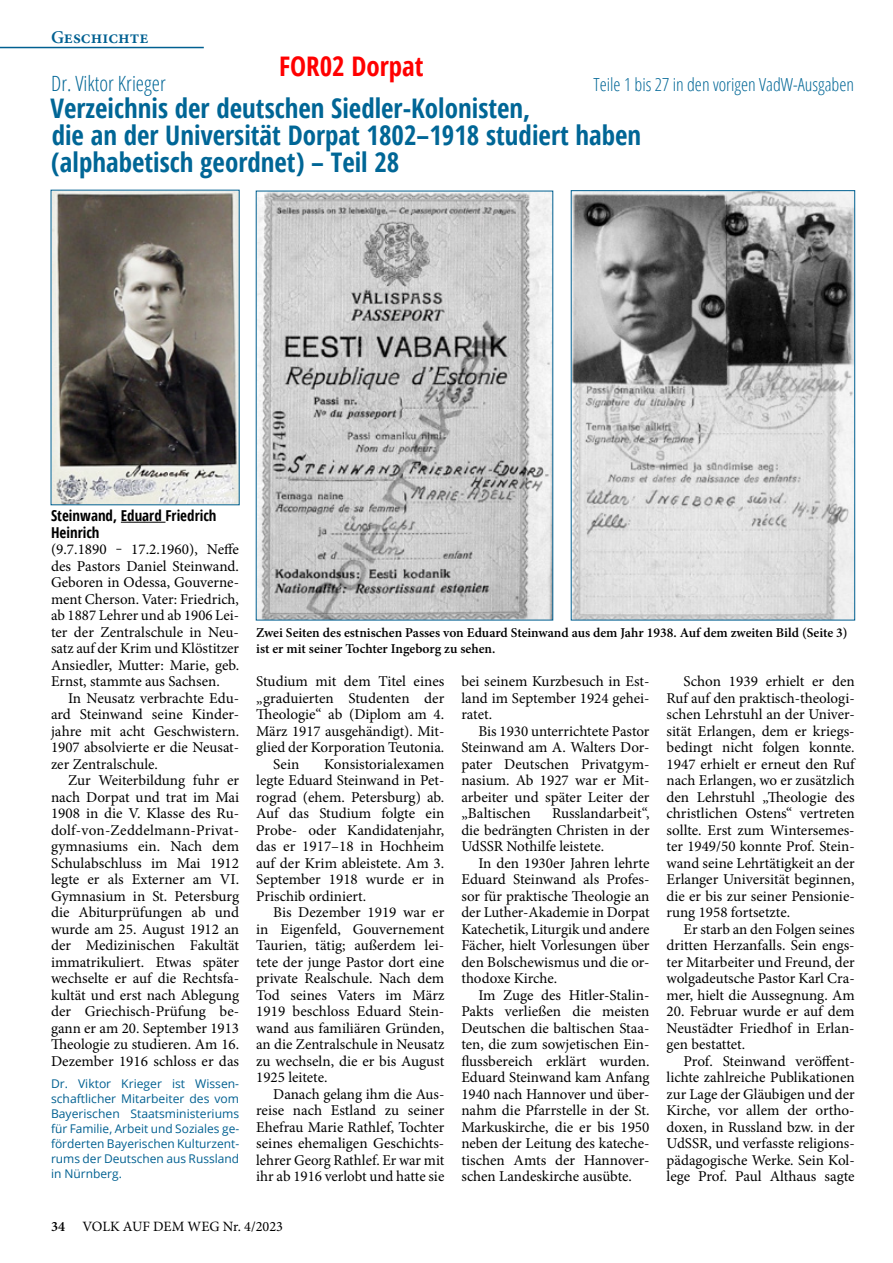
<style>
.page{position:relative;width:893px;height:1263px;background:#fff}
.page>*{position:absolute;margin:0;border:0;box-sizing:border-box;transform-origin:0 0}
.t1{font:700 condensed 27px/27px "Open Sans";color:#006696}
.t2{font:700 condensed 27px "Open Sans";color:#f00}
.t3{font:300 condensed 21px "Open Sans";color:#006696}
.t4{font:300 condensed 18px "Open Sans";color:#006696}
.t5{font:600 18px "Minion Pro";color:#006091}
.t6{font:15px/16.5px "Minion Pro";color:#000;text-align:justify}
.t7{font:700 condensed 15px/16.5px "Open Sans";color:#000}
.t8{font:14.25px "Minion Pro";color:#000}
.t9{font:600 13.5px/16.5px "Minion Pro";letter-spacing:-.005em;color:#000}
.t10{font:12px/15px "Open Sans";color:#006091;text-align:justify}
.s1{font-weight:600}
</style>
<div class="page">
<hr style="left:0;top:47px;width:204px;height:1px;background:#006091">
<hr style="left:121px;top:522px;width:44px;height:1px;background:#000">
<svg style="left:51px;top:190px;width:189px;height:315px;background:#72706c"></svg>
<svg style="left:256px;top:191px;width:297px;height:429px;background:#bebebf"></svg>
<svg style="left:571px;top:190px;width:284px;height:430px;background:#adaeae"></svg>
<p class="t5" style="left:51px;top:24px;width:99px">Geschichte</p>
<h1 class="t2" style="left:279px;top:47px;width:146px">FOR02 Dorpat</h1>
<h2 class="t3" style="left:51px;top:69px;width:116px">Dr. Viktor Krieger</h2>
<p class="t4" style="left:593px;top:72px;width:262px">Teile 1 bis 27 in den vorigen VadW-Ausgaben</p>
<h1 class="t1" style="left:50px;top:94px;width:592px">Verzeichnis der deutschen Siedler-Kolonisten,<br>die an der Universität Dorpat 1802–1918 studiert haben (alphabetisch geordnet) – Teil 28</h1>
<p class="t7" style="left:51px;top:507px;width:167px">Steinwand, Eduard Friedrich<br>Heinrich</p>
<p class="t6" style="left:51px;top:541px;width:190px">(9.7.1890 ‒ 17.2.1960), Neffe des Pastors Daniel Steinwand.<br>Geboren in Odessa, Gouverne&shy;ment Cherson. Vater: Friedrich, ab 1887 Lehrer und ab 1906 Lei&shy;ter der Zentralschule in Neu&shy;satz auf der Krim und Klöstitzer Ansiedler, Mutter: Marie, geb.<br>Ernst, stammte aus Sachsen.</p>
<p class="t6" style="left:51px;top:690px;width:190px;text-indent:17px">In Neusatz verbrachte Edu&shy;ard Steinwand seine Kinder&shy;jahre mit acht Geschwistern.<br>1907 absolvierte er die Neusat&shy;zer Zentralschule.</p>
<p class="t6" style="left:51px;top:772px;width:190px;text-indent:17px">Zur Weiterbildung fuhr er nach Dorpat und trat im Mai 1908 in die V. Klasse des Ru&shy;dolf-von-Zeddelmann-Privat&shy;gymnasiums ein. Nach dem Schulabschluss im Mai 1912 legte er als Externer am VI.<br>Gymnasium in St. Petersburg die Abiturprüfungen ab und wurde am 25. August 1912 an der Medizinischen Fakultät immatrikuliert. Etwas später wechselte er auf die Rechtsfa&shy;kultät und erst nach Ablegung der Griechisch-Prüfung be&shy;gann er am 20. September 1913<br>Theologie zu studieren. Am 16.<br>Dezember 1916 schloss er das</p>
<p class="t10" style="left:51px;top:1075px;width:190px">Dr. Viktor Krieger ist Wissen&shy;schaftlicher Mitarbeiter des vom Bayerischen Staatsministeriums für Familie, Arbeit und Soziales ge&shy;förderten Bayerischen Kulturzent&shy;rums der Deutschen aus Russland in Nürnberg.</p>
<p class="t9" style="left:256px;top:624px;width:593px">Zwei Seiten des estnischen Passes von Eduard Steinwand aus dem Jahr 1938. Auf dem zweiten Bild (Seite 3) ist er mit seiner Tochter Ingeborg zu sehen.</p>
<p class="t6" style="left:256px;top:673px;width:190px">Studium mit dem Titel eines</p>
<p class="t6" style="left:256px;top:690px;width:190px">„graduierten Studenten der</p>
<p class="t6" style="left:256px;top:706px;width:190px">Theologie“ ab (Diplom am 4.</p>
<p class="t6" style="left:256px;top:723px;width:190px">März 1917 ausgehändigt). Mit-</p>
<p class="t6" style="left:256px;top:739px;width:190px">glied der Korporation Teutonia.</p>
<p class="t6" style="left:273px;top:756px;width:28px">Sein</p>
<p class="t6" style="left:256px;top:756px;width:190px;text-indent:68px">Konsistorialexamen legte Eduard Steinwand in Pet&shy;rograd (ehem. Petersburg) ab.<br>Auf das Studium folgte ein Probe- oder Kandidatenjahr, das er 1917–18 in Hochheim auf der Krim ableistete. Am 3.<br>September 1918 wurde er in Prischib ordiniert.</p>
<p class="t6" style="left:256px;top:904px;width:190px;text-indent:17px">Bis Dezember 1919 war er in Eigenfeld, Gouvernement Taurien, tätig; außerdem lei&shy;tete der junge Pastor dort eine private Realschule. Nach dem Tod seines Vaters im März 1919 beschloss Eduard Stein&shy;wand aus familiären Gründen, an die Zentralschule in Neusatz zu wechseln, die er bis August 1925 leitete.</p>
<p class="t6" style="left:256px;top:1086px;width:190px;text-indent:17px">Danach gelang ihm die Aus&shy;reise nach Estland zu seiner Ehefrau Marie Rathlef, Tochter seines ehemaligen Geschichts&shy;lehrer Georg Rathlef. Er war mit ihr ab 1916 verlobt und hatte sie</p>
<p class="t6" style="left:461px;top:673px;width:190px">bei seinem Kurzbesuch in Est&shy;land im September 1924 gehei&shy;ratet.</p>
<p class="t6" style="left:461px;top:723px;width:190px;text-indent:17px">Bis 1930 unterrichtete Pastor Steinwand am A. Walters Dor&shy;pater Deutschen Privatgym&shy;nasium. Ab 1927 war er Mit&shy;arbeiter und später Leiter der „Baltischen</p>
<p class="t6" style="left:461px;top:805px;width:190px;text-indent:91px">Russlandarbeit“, die bedrängten Christen in der UdSSR Nothilfe leistete.</p>
<p class="t6" style="left:461px;top:855px;width:190px;text-indent:17px">In den 1930er Jahren lehrte Eduard Steinwand als Profes&shy;sor für praktische Theologie an der Luther-Akademie in Dorpat Katechetik, Liturgik und andere Fächer, hielt Vorlesungen über den Bolschewismus und die or&shy;thodoxe Kirche.</p>
<p class="t6" style="left:461px;top:987px;width:190px;text-indent:17px">Im Zuge des Hitler-Stalin-Pakts verließen die meisten Deutschen die baltischen Staa&shy;ten, die zum sowjetischen Ein&shy;flussbereich erklärt wurden.<br>Eduard Steinwand kam Anfang 1940 nach Hannover und über&shy;nahm die Pfarrstelle in der St.<br>Markuskirche, die er bis 1950 neben der Leitung des kateche&shy;tischen Amts der Hannover&shy;schen Landeskirche ausübte.</p>
<p class="t6" style="left:666px;top:673px;width:190px;text-indent:17px">Schon 1939 erhielt er den Ruf auf den praktisch-theologi&shy;schen Lehrstuhl an der Univer&shy;sität Erlangen, dem er kriegs&shy;bedingt nicht folgen konnte.<br>1947 erhielt er erneut den Ruf nach Erlangen, wo er zusätzlich den Lehrstuhl „Theologie des christlichen Ostens“ vertreten sollte. Erst zum Wintersemes&shy;ter 1949/50 konnte Prof. Stein&shy;wand seine Lehrtätigkeit an der Erlanger Universität beginnen, die er bis zur seiner Pensionie&shy;rung 1958 fortsetzte.</p>
<p class="t6" style="left:666px;top:921px;width:190px;text-indent:17px">Er starb an den Folgen seines dritten Herzanfalls. Sein engs&shy;ter Mitarbeiter und Freund, der wolgadeutsche Pastor Karl Cra&shy;mer, hielt die Aussegnung. Am</p>
<p class="t6" style="left:666px;top:1003px;width:190px">20. Februar wurde er auf dem Neustädter Friedhof in Erlan&shy;gen bestattet.</p>
<p class="t6" style="left:666px;top:1053px;width:190px;text-indent:17px">Prof. Steinwand veröffent&shy;lichte zahlreiche Publikationen zur Lage der Gläubigen und der Kirche, vor allem der ortho&shy;doxen, in Russland bzw. in der UdSSR, und verfasste religions&shy;pädagogische Werke. Sein Kol&shy;lege Prof. Paul Althaus sagte</p>
<p class="t8" style="left:51px;top:1216px;width:234px"><span class="s1">34</span> VOLK AUF DEM WEG Nr. 4/2023</p>
</div>
